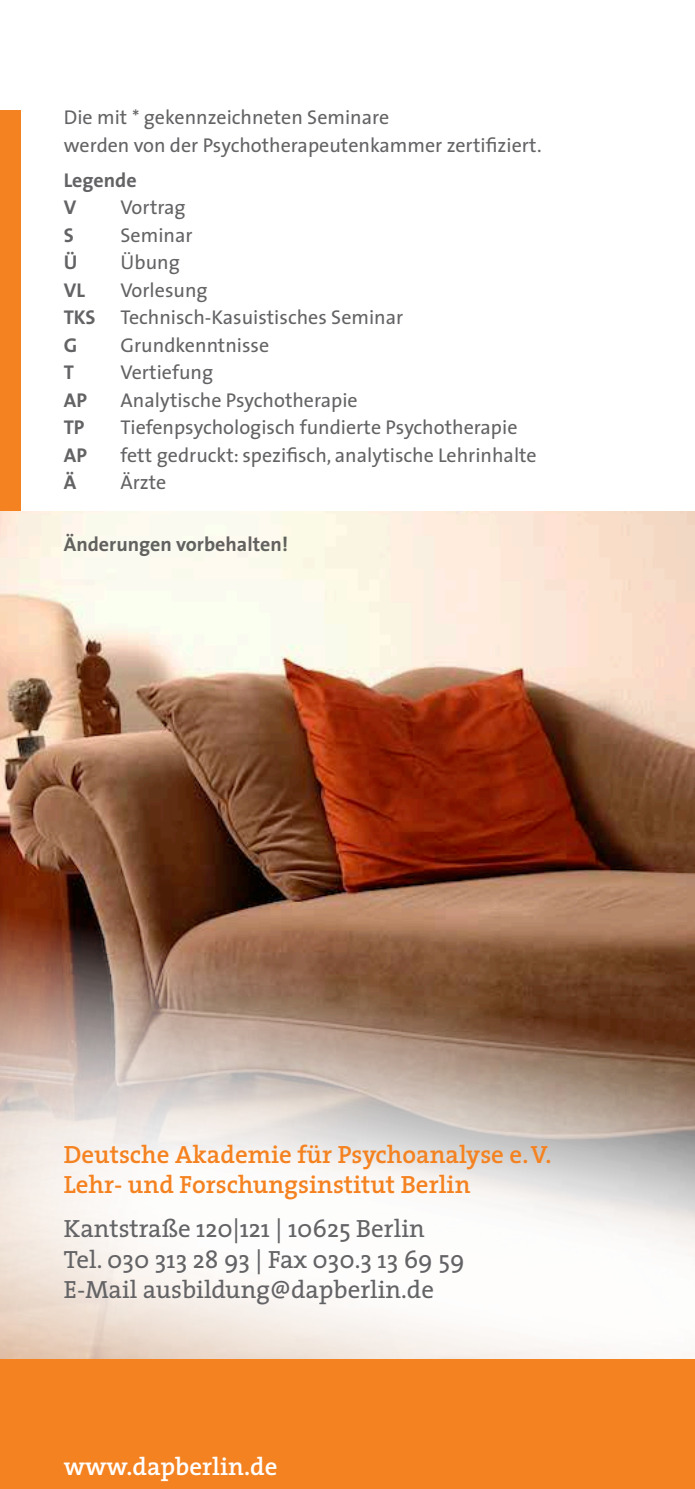
<style>
.page{position:relative;width:695px;height:1489px;background:#fff}
.page>*{position:absolute;margin:0;border:0;box-sizing:border-box;transform-origin:0 0}
.t1{font:25px/30px "The Serif";color:#636366}
.t2{font:600 25px/30px "The Serif";color:#f58220}
.t3{font:600 25px "The Serif";color:#fff}
.t4{font:20px/27.5px "The Sans";color:#636366}
.t5{font:700 20px/27.5px "The Sans";color:#636366}
</style>
<div class="page">
<img style="left:0;top:510px;width:694px;height:365px">
<svg style="left:0;top:875px;width:694px;height:484px"></svg>
<div style="left:0;top:110px;width:21px;height:400px;background:#f58220"></div>
<div style="left:0;top:1359px;width:694px;height:129px;background:#f58220"></div>
<p class="t4" style="left:64px;top:103px;width:479px">Die mit * gekennzeichneten Seminare<br>werden von der Psychotherapeutenkammer zertifiziert.</p>
<p class="t5" style="left:64px;top:165px;width:74px">Legende<br>V</p>
<p class="t4" style="left:120px;top:193px;width:67px">Vortrag</p>
<p class="t5" style="left:64px;top:220px;width:12px">S</p>
<p class="t4" style="left:120px;top:220px;width:74px">Seminar</p>
<p class="t5" style="left:64px;top:248px;width:15px">Ü</p>
<p class="t4" style="left:120px;top:248px;width:61px">Übung</p>
<p class="t5" style="left:64px;top:275px;width:23px">VL</p>
<p class="t4" style="left:120px;top:275px;width:89px">Vorlesung</p>
<p class="t5" style="left:64px;top:303px;width:33px">TKS</p>
<p class="t4" style="left:120px;top:303px;width:284px">Technisch-Kasuistisches Seminar</p>
<p class="t5" style="left:64px;top:330px;width:15px">G</p>
<p class="t4" style="left:120px;top:330px;width:150px">Grundkenntnisse</p>
<p class="t5" style="left:64px;top:358px;width:12px">T</p>
<p class="t4" style="left:120px;top:358px;width:94px">Vertiefung</p>
<p class="t5" style="left:64px;top:385px;width:25px">AP</p>
<p class="t4" style="left:120px;top:385px;width:239px">Analytische Psychotherapie</p>
<p class="t5" style="left:64px;top:413px;width:22px">TP</p>
<p class="t4" style="left:120px;top:413px;width:398px">Tiefenpsychologisch fundierte Psychotherapie</p>
<p class="t5" style="left:64px;top:440px;width:25px">AP</p>
<p class="t4" style="left:120px;top:440px;width:417px">fett gedruckt: spezifisch, analytische Lehrinhalte</p>
<p class="t5" style="left:64px;top:468px;width:14px">Ä</p>
<p class="t4" style="left:120px;top:468px;width:47px">Ärzte</p>
<p class="t5" style="left:64px;top:530px;width:226px">Änderungen vorbehalten!</p>
<p class="t2" style="left:64px;top:1139px;width:489px">Deutsche Akademie für Psychoanalyse e.V.<br>Lehr- und Forschungsinstitut Berlin</p>
<p class="t1" style="left:64px;top:1213px;width:402px">Kantstraße 120|121 | 10625 Berlin<br>Tel. 030 313 28 93 | Fax 030.3 13 69 59<br>E-Mail ausbildung@dapberlin.de</p>
<p class="t3" style="left:64px;top:1445px;width:215px">www.dapberlin.de</p>
</div>
